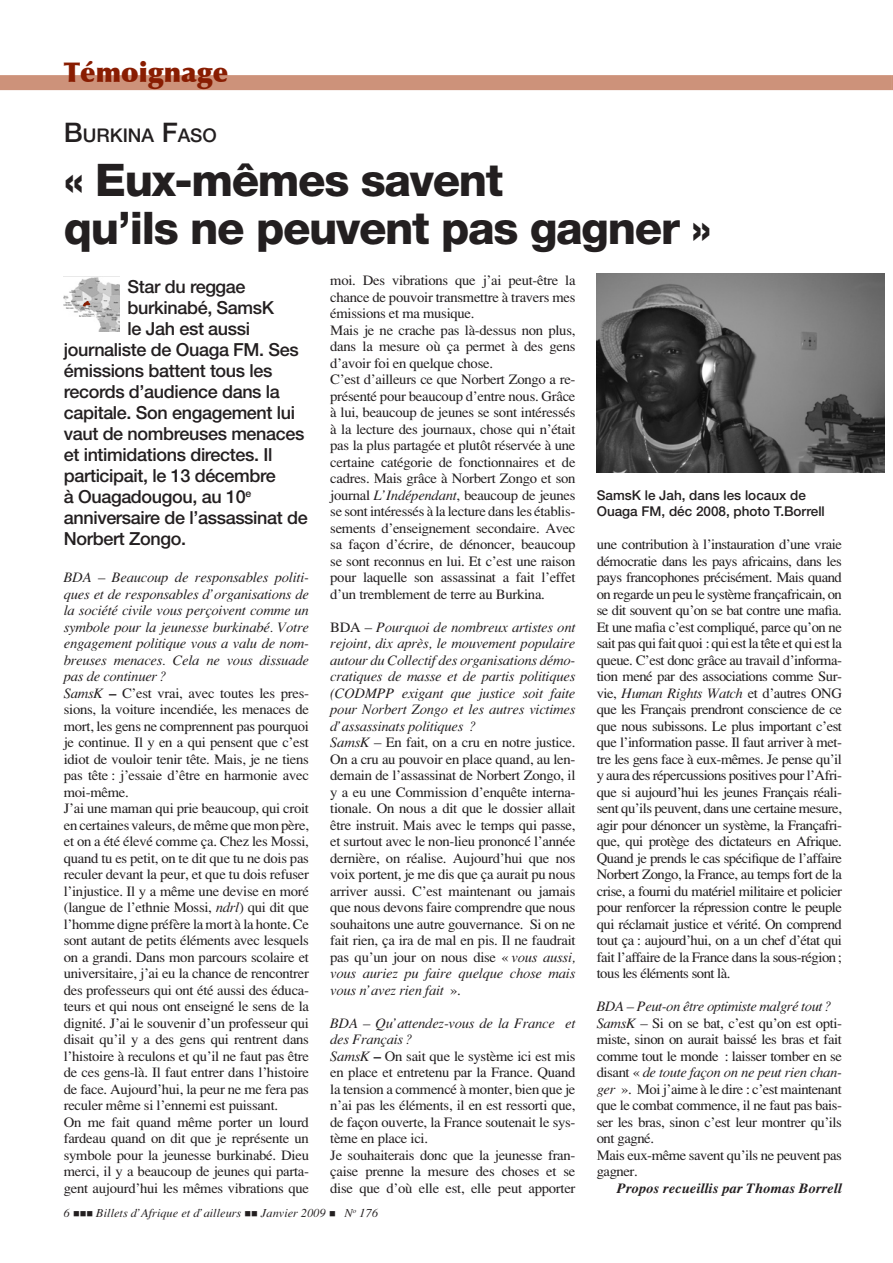
<style>
.page{position:relative;width:893px;height:1263px;background:#fff}
.page>*{position:absolute;margin:0;border:0;box-sizing:border-box;transform-origin:0 0}
.t1{font:800 45px/48px "Helvetica Neue";letter-spacing:-.03em;color:#231f20}
.t2{font:900 27px "Optima";color:#891d02}
.t3{font:500 18.9px "Helvetica Neue";color:#231f20}
.t4{font:500 18px "Helvetica Neue";letter-spacing:-.02em;color:#231f20}
.t5{font:14.25px/16.5px "Tim Roma Fine";letter-spacing:-.02em;color:#231f20}
.t6{font:14.25px/16.5px "Tim Ital Fine";letter-spacing:-.02em;color:#231f20;text-align:justify}
.t7{font:14.25px "Tim Boit Fine";color:#231f20}
.t8{font:500 13.5px/16.5px "Helvetica Neue";color:#231f20}
.t9{font:12px "Tim Ital Fine";color:#231f20}
.s1{font-size:27px}
.s2{font-family:"Tim Ital Fine"}
.s3{font-family:"Tim Bold Fine"}
.s4{font-family:"Tim Roma Fine"}
</style>
<div class="page">
<div style="left:0;top:75px;width:892px;height:15px;background:#cd927a"></div>
<svg style="left:892px;top:75px;width:1px;height:15px"></svg>
<img style="left:597px;top:274px;width:287px;height:199px">
<img style="left:64px;top:276px;width:55px;height:56px">
<svg style="left:83px;top:301px;width:7px;height:6px"></svg>
<h2 class="t2" style="left:64px;top:56px;width:166px">Témoignage</h2>
<h3 class="t3" style="left:64px;top:124px;width:155px"><span class="s1">B</span>urkina <span class="s1">F</span>aso</h3>
<h1 class="t1" style="left:64px;top:156px;width:649px">« Eux-mêmes savent<br>qu’ils ne peuvent pas gagner »</h1>
<p class="t4" style="left:128px;top:276px;width:120px">Star du reggae</p>
<p class="t4" style="left:128px;top:297px;width:148px">burkinabé, SamsK</p>
<p class="t4" style="left:128px;top:318px;width:124px">le Jah est aussi</p>
<p class="t4" style="left:64px;top:339px;width:237px">journaliste de Ouaga FM. Ses</p>
<p class="t4" style="left:64px;top:360px;width:210px">émissions battent tous les</p>
<p class="t4" style="left:64px;top:381px;width:218px">records d’audience dans la</p>
<p class="t4" style="left:64px;top:402px;width:233px">capitale. Son engagement lui</p>
<p class="t4" style="left:64px;top:423px;width:242px">vaut de nombreuses menaces</p>
<p class="t4" style="left:64px;top:444px;width:210px">et intimidations directes. Il</p>
<p class="t4" style="left:64px;top:465px;width:214px">participait, le 13 décembre</p>
<p class="t4" style="left:64px;top:486px;width:189px">à Ouagadougou, au 10<sup>e</sup></p>
<p class="t4" style="left:64px;top:507px;width:246px">anniversaire de l’assassinat de</p>
<p class="t4" style="left:64px;top:528px;width:124px">Norbert Zongo.</p>
<p class="t6" style="left:64px;top:569px;width:247px">BDA – Beaucoup de responsables politi&shy;ques et de responsables d’organisations de la société civile vous perçoivent comme un symbole pour la jeunesse burkinabé. Votre engagement politique vous a valu de nom&shy;breuses menaces. Cela ne vous dissuade pas de continuer?</p>
<p class="t5" style="left:64px;top:684px;width:247px"><span class="s2">SamsK</span> <span class="s3">–</span> C’est vrai, avec toutes les pres&shy;sions, la voiture incendiée, les menaces de mort, les gens ne comprennent pas pourquoi je continue. Il y en a qui pensent que c’est idiot de vouloir tenir tête. Mais, je ne tiens pas tête: j’essaie d’être en harmonie avec moi-même.<br>J’ai une maman qui prie beaucoup, qui croit en certaines valeurs, de même que mon père, et on a été élevé comme ça. Chez les Mossi, quand tu es petit, on te dit que tu ne dois pas reculer devant la peur, et que tu dois refuser l’injustice. Il y a même une devise en moré (langue de l’ethnie Mossi, <span class="s2">ndrl</span>) qui dit que l’homme digne préfère la mort à la honte. Ce sont autant de petits éléments avec lesquels on a grandi. Dans mon parcours scolaire et universitaire, j’ai eu la chance de rencontrer des professeurs qui ont été aussi des éduca&shy;teurs et qui nous ont enseigné le sens de la dignité. J’ai le souvenir d’un professeur qui disait qu’il y a des gens qui rentrent dans l’histoire à reculons et qu’il ne faut pas être de ces gens-là. Il faut entrer dans l’histoire de face. Aujourd’hui, la peur ne me fera pas reculer même si l’ennemi est puissant.<br>On me fait quand même porter un lourd fardeau quand on dit que je représente un symbole pour la jeunesse burkinabé. Dieu merci, il y a beaucoup de jeunes qui parta&shy;gent aujourd’hui les mêmes vibrations que</p>
<p class="t5" style="left:330px;top:272px;width:247px">moi. Des vibrations que j’ai peut-être la chance de pouvoir transmettre à travers mes émissions et ma musique.<br>Mais je ne crache pas là-dessus non plus, dans la mesure où ça permet à des gens d’avoir foi en quelque chose.<br>C’est d’ailleurs ce que Norbert Zongo a re&shy;présenté pour beaucoup d’entre nous. Grâce à lui, beaucoup de jeunes se sont intéressés à la lecture des journaux, chose qui n’était pas la plus partagée et plutôt réservée à une certaine catégorie de fonctionnaires et de cadres. Mais grâce à Norbert Zongo et son journal <span class="s2">L’Indépendant</span>, beaucoup de jeunes se sont intéressés à la lecture dans les établis&shy;sements d’enseignement secondaire. Avec sa façon d’écrire, de dénoncer, beaucoup se sont reconnus en lui. Et c’est une raison pour laquelle son assassinat a fait l’effet d’un tremblement de terre au Burkina.</p>
<p class="t6" style="left:330px;top:618px;width:247px"><span class="s4">BDA –</span> Pourquoi de nombreux artistes ont rejoint, dix après, le mouvement populaire autour du Collectif des organisations démo&shy;cratiques de masse et de partis politiques (CODMPP exigant que justice soit faite pour Norbert Zongo et les autres victimes d’assassinats politiques ?</p>
<p class="t5" style="left:330px;top:734px;width:247px;text-align:justify"><span class="s2">SamsK</span> – En fait, on a cru en notre justice.<br>On a cru au pouvoir en place quand, au len&shy;demain de l’assassinat de Norbert Zongo, il y a eu une Commission d’enquête interna&shy;tionale. On nous a dit que le dossier allait être instruit. Mais avec le temps qui passe, et surtout avec le non-lieu prononcé l’année dernière, on réalise. Aujourd’hui que nos voix portent, je me dis que ça aurait pu nous arriver aussi. C’est maintenant ou jamais que nous devons faire comprendre que nous souhaitons une autre gouvernance. Si on ne fait rien, ça ira de mal en pis. Il ne faudrait pas qu’un jour on nous dise «<span class="s2">vous aussi,</span></p>
<p class="t6" style="left:330px;top:965px;width:247px">vous auriez pu faire quelque chose mais vous n’avez rien fait <span class="s4">».</span></p>
<p class="t6" style="left:330px;top:1014px;width:247px">BDA – Qu’attendez-vous de la France et des Français?</p>
<p class="t5" style="left:330px;top:1047px;width:247px"><span class="s2">SamsK</span> <span class="s3">–</span> On sait que le système ici est mis en place et entretenu par la France. Quand la tension a commencé à monter, bien que je n’ai pas les éléments, il en est ressorti que, de façon ouverte, la France soutenait le sys&shy;tème en place ici.<br>Je souhaiterais donc que la jeunesse fran&shy;çaise prenne la mesure des choses et se dise que d’où elle est, elle peut apporter</p>
<p class="t9" style="left:73px;top:1206px;width:307px">■■■ Billets d’Afrique et d’ailleurs ■■ Janvier 2009 ■ N<sup>o</sup> 176</p>
<p class="t8" style="left:597px;top:486px;width:230px">SamsK le Jah, dans les locaux de<br>Ouaga FM, déc 2008, photo T.Borrell</p>
<p class="t5" style="left:597px;top:536px;width:247px;text-align:justify">une contribution à l’instauration d’une vraie démocratie dans les pays africains, dans les pays francophones précisément. Mais quand on regarde un peu le système françafricain, on se dit souvent qu’on se bat contre une mafia.<br>Et une mafia c’est compliqué, parce qu’on ne sait pas qui fait quoi: qui est la tête et qui est la queue. C’est donc grâce au travail d’informa&shy;tion mené par des associations comme Sur&shy;vie, <span class="s2">Human Rights Watch</span> et d’autres ONG que les Français prendront conscience de ce que nous subissons. Le plus important c’est que l’information passe. Il faut arriver à met&shy;tre les gens face à eux-mêmes. Je pense qu’il y aura des répercussions positives pour l’Afri&shy;que si aujourd’hui les jeunes Français réali&shy;sent qu’ils peuvent, dans une certaine mesure, agir pour dénoncer un système, la Françafri&shy;que, qui protège des dictateurs en Afrique.<br>Quand je prends le cas spécifique de l’affaire Norbert Zongo, la France, au temps fort de la crise, a fourni du matériel militaire et policier pour renforcer la répression contre le peuple qui réclamait justice et vérité. On comprend tout ça: aujourd’hui, on a un chef d’état qui fait l’affaire de la France dans la sous-région; tous les éléments sont là.</p>
<p class="t6" style="left:597px;top:998px;width:236px">BDA – Peut-on être optimiste malgré tout?</p>
<p class="t5" style="left:597px;top:1014px;width:247px;text-align:justify"><span class="s2">SamsK</span> – Si on se bat, c’est qu’on est opti&shy;miste, sinon on aurait baissé les bras et fait comme tout le monde : laisser tomber en se</p>
<p class="t6" style="left:597px;top:1064px;width:247px"><span class="s4">disant «</span>de toute façon on ne peut rien chan-</p>
<p class="t5" style="left:597px;top:1080px;width:247px"><span class="s2">ger</span> ». Moi j’aime à le dire: c’est maintenant que le combat commence, il ne faut pas bais&shy;ser les bras, sinon c’est leur montrer qu’ils ont gagné.<br>Mais eux-même savent qu’ils ne peuvent pas gagner.</p>
<p class="t7" style="left:617px;top:1180px;width:227px">Propos recueillis par Thomas Borrell</p>
</div>
